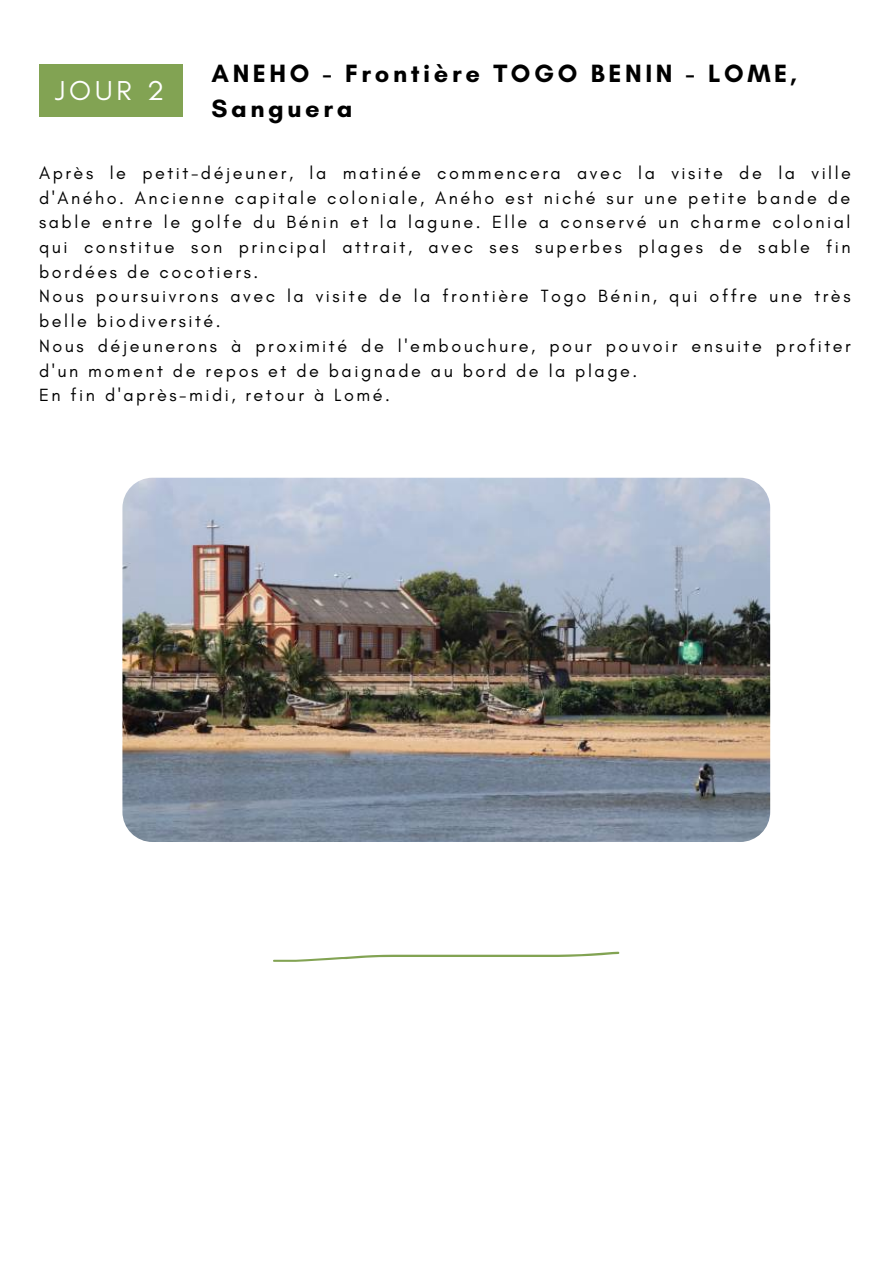
<style>
.page{position:relative;width:893px;height:1264px;background:#fff}
.page>*{position:absolute;margin:0;border:0;box-sizing:border-box;transform-origin:0 0}
.t1{font:27.9px "Glacial Indifference";color:#fff}
.t2{font:700 25.5px/34.8px "Glacial Indifference";letter-spacing:.14em;color:#000}
.t3{font:18px/24.8px "Glacial Indifference";letter-spacing:.14em;color:#000}
</style>
<div class="page">
<div style="left:39px;top:64px;width:144px;height:53px;background:#82a353"></div>
<img style="left:122px;top:477px;width:648px;height:365px;border-radius:30px">
<svg style="left:273px;top:951px;width:346px;height:10px"></svg>
<p class="t1" style="left:55px;top:73px;width:110px">JOUR 2</p>
<p class="t2" style="left:211px;top:56px;width:587px">ANEHO - Frontière TOGO BENIN - LOME,<br>Sanguera</p>
<p class="t3" style="left:39px;top:160px;width:813px;text-align:justify">Après le petit-déjeuner, la matinée commencera avec la visite de la ville d'Aného. Ancienne capitale coloniale, Aného est niché sur une petite bande de sable entre le golfe du Bénin et la lagune. Elle a conservé un charme colonial qui constitue son principal attrait, avec ses superbes plages de sable fin bordées de cocotiers.</p>
<p class="t3" style="left:39px;top:284px;width:813px">Nous poursuivrons avec la visite de la frontière Togo Bénin, qui offre une très belle biodiversité.</p>
<p class="t3" style="left:39px;top:333px;width:813px">Nous déjeunerons à proximité de l'embouchure, pour pouvoir ensuite profiter d'un moment de repos et de baignade au bord de la plage.</p>
<p class="t3" style="left:39px;top:383px;width:352px">En fin d'après-midi, retour à Lomé.</p>
</div>
